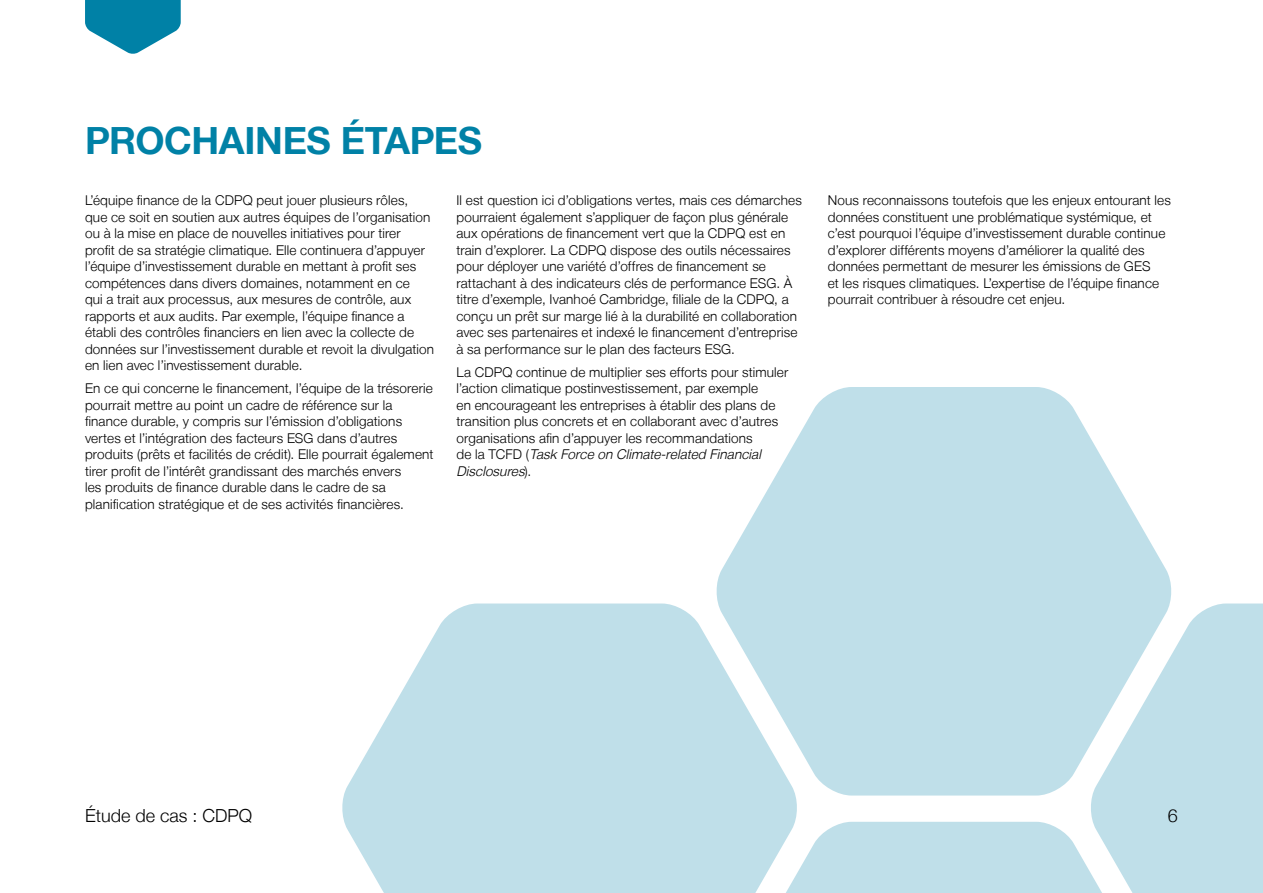
<style>
.page{position:relative;width:1263px;height:893px;background:#fff}
.page>*{position:absolute;margin:0;border:0;box-sizing:border-box;transform-origin:0 0}
.H2_Page_heading{font:700 37.5px "Helvetica Neue LT";letter-spacing:-.01em;color:#0081a6}
.t1{font:300 18px "Helvetica Neue LT";color:#000}
.body{font:300 13.5px/16.5px "Helvetica Neue LT";letter-spacing:.01em;color:#000}
.s1{font-style:italic}
</style>
<div class="page">
<svg style="left:716px;top:387px;width:456px;height:408px;fill:#bfdfe9"></svg>
<svg style="left:799px;top:822px;width:290px;height:71px;background:#c3e1ea"></svg>
<svg style="left:342px;top:603px;width:457px;height:290px;background:#c8e3ec"></svg>
<svg style="left:1089px;top:603px;width:174px;height:290px;background:#c7e3ec"></svg>
<svg style="left:85px;top:0;width:96px;height:54px"></svg>
<h2 class="H2_Page_heading" style="left:85px;top:118px;width:399px">PROCHAINES ÉTAPES</h2>
<p class="body" style="left:85px;top:192px;width:351px">L’équipe finance de la CDPQ peut jouer plusieurs rôles,<br>que ce soit en soutien aux autres équipes de l’organisation ou à la mise en place de nouvelles initiatives pour tirer<br>profit de sa stratégie climatique. Elle continuera d’appuyer l’équipe d’investissement durable en mettant à profit ses compétences dans divers domaines, notamment en ce<br>qui a trait aux processus, aux mesures de contrôle, aux rapports et aux audits. Par exemple, l’équipe finance a établi des contrôles financiers en lien avec la collecte de données sur l’investissement durable et revoit la divulgation en lien avec l’investissement durable.</p>
<p class="body" style="left:85px;top:380px;width:350px">En ce qui concerne le financement, l’équipe de la trésorerie pourrait mettre au point un cadre de référence sur la finance durable, y compris sur l’émission d’obligations vertes et l’intégration des facteurs ESG dans d’autres produits (prêts et facilités de crédit). Elle pourrait également tirer profit de l’intérêt grandissant des marchés envers<br>les produits de finance durable dans le cadre de sa planification stratégique et de ses activités financières.</p>
<p class="body" style="left:456px;top:192px;width:347px">Il est question ici d’obligations vertes, mais ces démarches pourraient également s’appliquer de façon plus générale aux opérations de financement vert que la CDPQ est en train d’explorer. La CDPQ dispose des outils nécessaires pour déployer une variété d’offres de financement se rattachant à des indicateurs clés de performance ESG. À titre d’exemple, Ivanhoé Cambridge, filiale de la CDPQ, a conçu un prêt sur marge lié à la durabilité en collaboration avec ses partenaires et indexé le financement d’entreprise à sa performance sur le plan des facteurs ESG.</p>
<p class="body" style="left:456px;top:363px;width:333px">La CDPQ continue de multiplier ses efforts pour stimuler l’action climatique postinvestissement, par exemple<br>en encourageant les entreprises à établir des plans de transition plus concrets et en collaborant avec d’autres organisations afin d’appuyer les recommandations<br>d e l a T C F D ( <span class="s1">Task Force on Climate-related Financial Disclosures</span>) .</p>
<p class="body" style="left:828px;top:192px;width:345px">Nous reconnaissons toutefois que les enjeux entourant les données constituent une problématique systémique, et c’est pourquoi l’équipe d’investissement durable continue d’explorer différents moyens d’améliorer la qualité des données permettant de mesurer les émissions de GES<br>et les risques climatiques. L’expertise de l’équipe finance pourrait contribuer à résoudre cet enjeu.</p>
<h2 class="t1" style="left:85px;top:804px;width:169px">Étude de cas : CDPQ</h2>
<h2 class="t1" style="left:1168px;top:804px;width:12px">6</h2>
</div>
